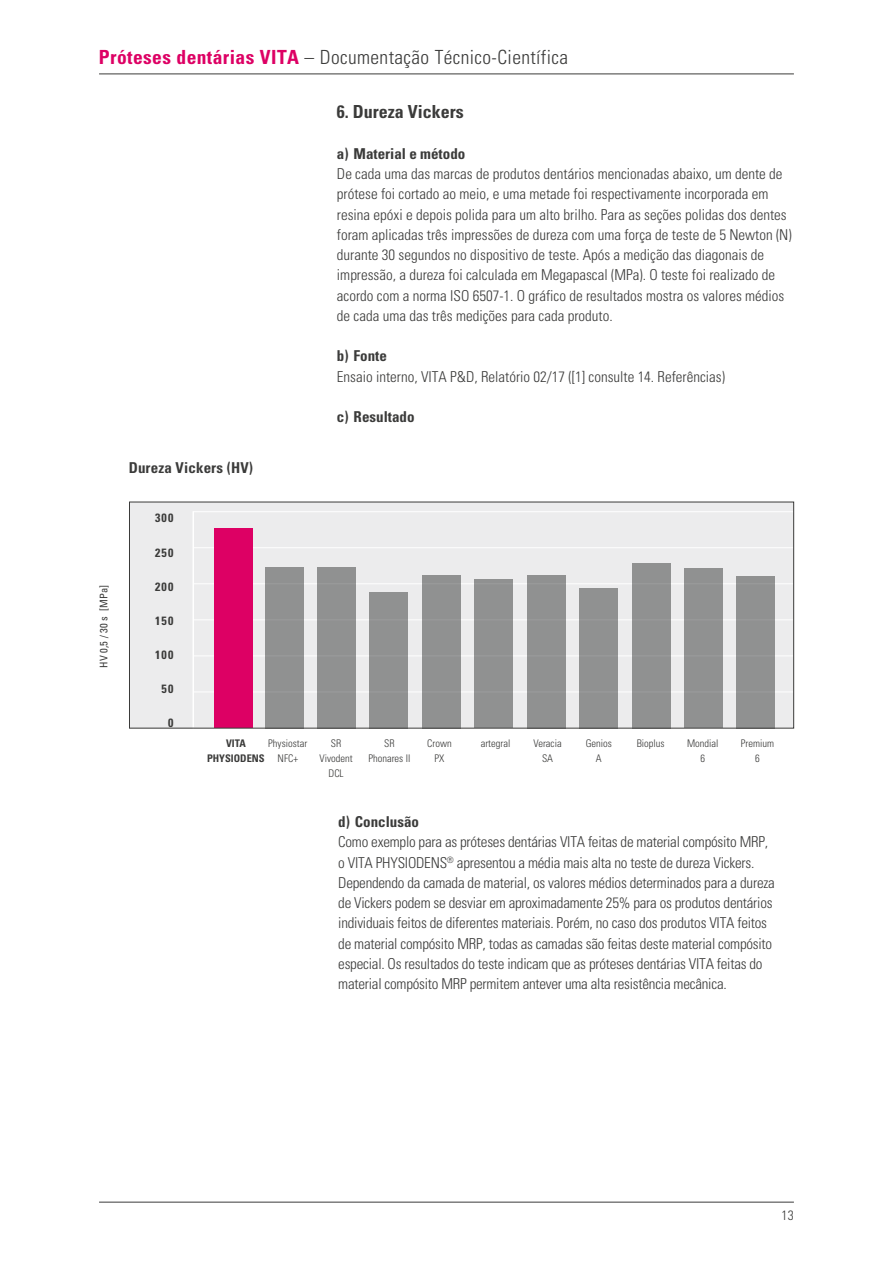
<style>
.page{position:relative;width:893px;height:1263px;background:#fff}
.page>*{position:absolute;margin:0;border:0;box-sizing:border-box;transform-origin:0 0}
.t1{font:300 condensed 19.5px "Univers LT Std";letter-spacing:.02em;color:#3b3b3a}
.t2{font:700 condensed 18px "Univers LT Std";color:#3b3b3a}
.t3{font:300 condensed 15px/20.2px "Univers LT Std";letter-spacing:-.015em;color:#3b3b3a}
.t4{font:700 condensed 15px "Univers LT Std";color:#3b3b3a}
.t5{font:300 condensed 13.5px "Univers LT Std";color:#3b3b3a}
.t6{font:700 condensed 12px "Univers LT Std";letter-spacing:.1em;color:#3b3b3a}
.t7{font:300 condensed 10.5px/15px "Univers LT Std";color:#3b3b3a;text-align:center}
.t8{font:700 condensed 10.5px/15px "Univers LT Std";color:#3b3b3a;text-align:center}
.t9{font:condensed 10.5px "Univers LT";letter-spacing:.01em;color:#3b3b3a}
.s1{font-weight:700;color:#dd0064}
</style>
<div class="page">
<hr style="left:99px;top:74px;width:695px;height:1px;background:#3b3b3a">
<hr style="left:99px;top:1202px;width:695px;height:1px;background:#3b3b3a">
<div style="left:129px;top:502px;width:665px;height:226px;background:#ececed"></div>
<hr style="left:193px;top:511px;width:601px;height:1px;background:#fff">
<hr style="left:193px;top:547px;width:601px;height:1px;background:#fff">
<hr style="left:193px;top:583px;width:601px;height:1px;background:#fff">
<hr style="left:193px;top:619px;width:601px;height:1px;background:#fff">
<hr style="left:193px;top:655px;width:601px;height:1px;background:#fff">
<hr style="left:193px;top:691px;width:601px;height:1px;background:#fff">
<hr style="left:193px;top:511px;width:1px;height:217px;background:#fff">
<div style="left:265px;top:567px;width:38px;height:161px;background:#909191"></div>
<div style="left:317px;top:567px;width:39px;height:161px;background:#909191"></div>
<div style="left:370px;top:592px;width:38px;height:136px;background:#909191"></div>
<div style="left:737px;top:576px;width:38px;height:152px;background:#909191"></div>
<div style="left:422px;top:575px;width:38px;height:153px;background:#909191"></div>
<div style="left:475px;top:579px;width:38px;height:149px;background:#909191"></div>
<div style="left:684px;top:569px;width:39px;height:159px;background:#909191"></div>
<div style="left:527px;top:575px;width:38px;height:153px;background:#909191"></div>
<div style="left:632px;top:563px;width:38px;height:165px;background:#909191"></div>
<div style="left:579px;top:588px;width:39px;height:140px;background:#909191"></div>
<div style="left:214px;top:528px;width:39px;height:200px;background:#dd0064"></div>
<div style="left:129px;top:502px;width:665px;height:226px;border:1px solid #3b3b3a"></div>
<h1 class="t1" style="left:99px;top:45px;width:471px"><span class="s1">Próteses dentárias VITA</span> – Documentação Técnico-Científica</h1>
<p class="t2" style="left:337px;top:101px;width:128px">6. Dureza Vickers</p>
<p class="t4" style="left:337px;top:144px;width:130px">a) Material e método</p>
<p class="t3" style="left:337px;top:164px;width:456px">De cada uma das marcas de produtos dentários mencionadas abaixo, um dente de prótese foi cortado ao meio, e uma metade foi respectivamente incorporada em resina epóxi e depois polida para um alto brilho. Para as seções polidas dos dentes foram aplicadas três impressões de dureza com uma força de teste de 5 Newton (N) durante 30 segundos no dispositivo de teste. Após a medição das diagonais de impressão, a dureza foi calculada em Megapascal (MPa). O teste foi realizado de acordo com a norma ISO 6507-1. O gráfico de resultados mostra os valores médios de cada uma das três medições para cada produto.</p>
<p class="t4" style="left:337px;top:347px;width:51px">b) Fonte</p>
<p class="t3" style="left:337px;top:366px;width:390px">Ensaio interno, VITA P&amp;D, Relatório 02/17 ([1] consulte 14. Referências)</p>
<p class="t4" style="left:337px;top:408px;width:79px">c) Resultado</p>
<p class="t9" style="left:97px;top:668px;width:84px;rotate:-90deg">HV 0,5 / 30 s [MPa]</p>
<p class="t4" style="left:129px;top:458px;width:126px">Dureza Vickers (HV)</p>
<p class="t6" style="left:155px;top:511px;width:20px">300</p>
<p class="t6" style="left:155px;top:545px;width:20px">250</p>
<p class="t6" style="left:155px;top:579px;width:20px">200</p>
<p class="t6" style="left:155px;top:613px;width:20px">150</p>
<p class="t6" style="left:155px;top:647px;width:20px">100</p>
<p class="t6" style="left:162px;top:681px;width:13px">50</p>
<p class="t6" style="left:168px;top:715px;width:7px">0</p>
<p class="t8" style="left:207px;top:735px;width:59px">VITA<br>PHYSIODENS</p>
<p class="t7" style="left:268px;top:735px;width:41px">Physiostar<br>NFC+</p>
<p class="t7" style="left:368px;top:735px;width:43px">SR<br>Phonares II</p>
<p class="t7" style="left:427px;top:735px;width:26px">Crown<br>PX</p>
<p class="t7" style="left:319px;top:735px;width:35px">SR<br>Vivodent<br>DCL</p>
<p class="t7" style="left:481px;top:735px;width:31px">artegral</p>
<p class="t7" style="left:533px;top:735px;width:30px">Veracia<br>SA</p>
<p class="t7" style="left:586px;top:735px;width:28px">Genios<br>A</p>
<p class="t7" style="left:637px;top:735px;width:29px">Bioplus</p>
<p class="t7" style="left:687px;top:735px;width:33px">Mondial<br>6</p>
<p class="t7" style="left:741px;top:735px;width:35px">Premium<br>6</p>
<p class="t4" style="left:338px;top:813px;width:82px">d) Conclusão</p>
<p class="t3" style="left:338px;top:832px;width:438px">Como exemplo para as próteses dentárias VITA feitas de material compósito MRP, o VITA PHYSIODENS<sup>®</sup> apresentou a média mais alta no teste de dureza Vickers.<br>Dependendo da camada de material, os valores médios determinados para a dureza de Vickers podem se desviar em aproximadamente 25% para os produtos dentários individuais feitos de diferentes materiais. Porém, no caso dos produtos VITA feitos de material compósito MRP, todas as camadas são feitas deste material compósito especial. Os resultados do teste indicam que as próteses dentárias VITA feitas do material compósito MRP permitem antever uma alta resistência mecânica.</p>
<p class="t5" style="left:782px;top:1206px;width:14px">13</p>
</div>
